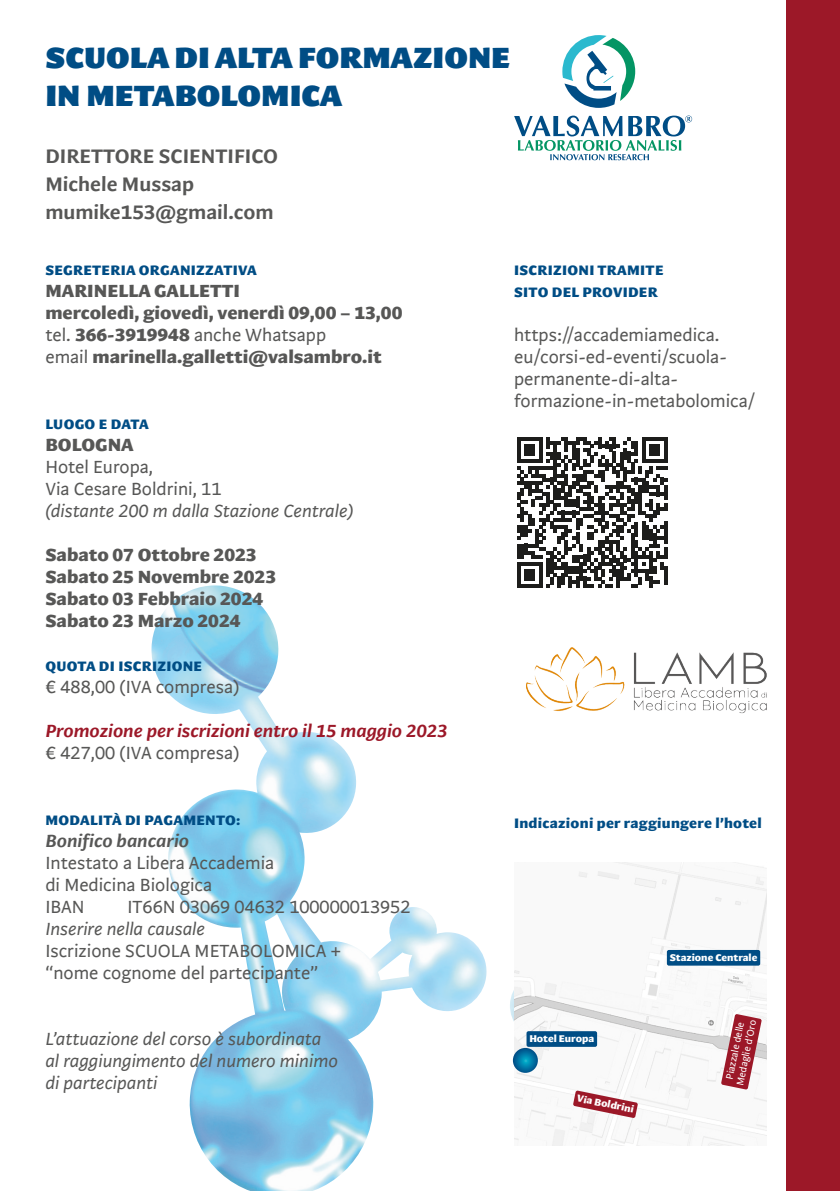
<style>
.page{position:relative;width:840px;height:1191px;background:#fff}
.page>*{position:absolute;margin:0;border:0;box-sizing:border-box;transform-origin:0 0}
.Titolo_sezione{font:900 30px/38px "Arzachel";color:#004d85}
.t1{font:500 20px "Arzachel";color:#575756}
.t2{font:18px/22px "Arzachel";color:#575756}
.t3{font:700 18px "Arzachel";color:#575756}
.t4{font:italic 18px "Arzachel";color:#575756}
.t5{font:italic 500 18px "Arzachel";color:#9c1828}
.t6{font:italic 500 18px "Arzachel";color:#575756}
.titolino{font:700 14px "Arzachel";letter-spacing:.02em;color:#004d85}
.Indicazioni_mappa{font:700 10px "Arzachel";color:#fff}
.Indicazioni_mappa-2{font:10px/11.6px "Arzachel";color:#fff;text-align:center}
.s1{font-weight:700}
.s2{font-weight:400}
</style>
<div class="page">
<img style="left:151px;top:585px;width:594px;height:606px">
<img style="left:506px;top:626px;width:261px;height:108px">
<svg style="left:516px;top:437px;width:151px;height:151px"></svg>
<svg style="left:663px;top:522px;width:4px;height:22px"></svg>
<svg style="left:663px;top:547px;width:4px;height:11px"></svg>
<svg style="left:663px;top:566px;width:4px;height:18px"></svg>
<div style="left:785px;top:0;width:54px;height:1191px;background:#9c1828"></div>
<svg style="left:562px;top:35px;width:73px;height:73px"></svg>
<svg style="left:514px;top:116px;width:177px;height:44px"></svg>
<img style="left:514px;top:862px;width:252px;height:283px">
<div style="left:666px;top:950px;width:93px;height:15px;background:#004d85;border-radius:2px"></div>
<div style="left:526px;top:1031px;width:70px;height:15px;background:#004d85;border-radius:2px"></div>
<svg style="left:572px;top:1090px;width:65px;height:28px"></svg>
<svg style="left:720px;top:1014px;width:41px;height:75px"></svg>
<svg style="left:512px;top:1048px;width:25px;height:24px"></svg>
<p class="Titolo_sezione" style="left:45px;top:39px;width:466px">SCUOLA DI ALTA FORMAZIONE<br>IN METABOLOMICA</p>
<p class="t1" style="left:45px;top:144px;width:234px">DIRETTORE SCIENTIFICO</p>
<p class="t1" style="left:45px;top:172px;width:150px">Michele Mussap</p>
<p class="t1" style="left:45px;top:200px;width:229px">mumike153@gmail.com</p>
<p class="titolino" style="left:45px;top:261px;width:213px">SEGRETERIA ORGANIZZATIVA</p>
<p class="t3" style="left:45px;top:279px;width:196px">MARINELLA GALLETTI</p>
<p class="t3" style="left:45px;top:301px;width:358px">mercoledì, giovedì, venerdì 09,00 – 13,00</p>
<p class="t2" style="left:45px;top:323px;width:282px">tel. <span class="s1">366-3919948</span> anche Whatsapp</p>
<p class="t3" style="left:45px;top:345px;width:337px"><span class="s2">email</span> marinella.galletti@valsambro.it</p>
<p class="titolino" style="left:45px;top:415px;width:105px">LUOGO E DATA</p>
<p class="t3" style="left:45px;top:433px;width:90px">BOLOGNA</p>
<p class="t2" style="left:45px;top:455px;width:109px">Hotel Europa,</p>
<p class="t2" style="left:45px;top:477px;width:177px">Via Cesare Boldrini, 11</p>
<p class="t4" style="left:45px;top:500px;width:309px">(distante 200 m dalla Stazione Centrale)</p>
<p class="t3" style="left:45px;top:543px;width:212px">Sabato 07 Ottobre 2023</p>
<p class="t3" style="left:45px;top:565px;width:232px">Sabato 25 Novembre 2023</p>
<p class="t3" style="left:45px;top:587px;width:219px">Sabato 03 Febbraio 2024</p>
<p class="t3" style="left:45px;top:609px;width:196px">Sabato 23 Marzo 2024</p>
<p class="titolino" style="left:45px;top:657px;width:158px">QUOTA DI ISCRIZIONE</p>
<p class="t2" style="left:45px;top:675px;width:195px">€ 488,00 (IVA compresa)</p>
<p class="t5" style="left:45px;top:720px;width:403px">Promozione per iscrizioni entro il 15 maggio 2023</p>
<p class="t2" style="left:45px;top:741px;width:195px">€ 427,00 (IVA compresa)</p>
<p class="titolino" style="left:45px;top:811px;width:196px">MODALITÀ DI PAGAMENTO:</p>
<p class="t6" style="left:45px;top:830px;width:145px">Bonifico bancario</p>
<p class="t2" style="left:45px;top:851px;width:230px">Intestato a Libera Accademia di Medicina Biologica</p>
<p class="t2" style="left:45px;top:895px;width:41px">IBAN</p>
<p class="t2" style="left:127px;top:895px;width:284px">IT66N 03069 04632 100000013952</p>
<p class="t4" style="left:45px;top:918px;width:161px">Inserire nella causale</p>
<p class="t2" style="left:45px;top:939px;width:297px">Iscrizione SCUOLA METABOLOMICA +</p>
<p class="t2" style="left:45px;top:961px;width:274px">“nome cognome del partecipante”</p>
<p class="t4" style="left:45px;top:1028px;width:277px">L’attuazione del corso è subordinata</p>
<p class="t4" style="left:45px;top:1050px;width:294px">al raggiungimento del numero minimo</p>
<p class="t4" style="left:45px;top:1072px;width:113px">di partecipanti</p>
<p class="titolino" style="left:514px;top:261px;width:151px">ISCRIZIONI TRAMITE</p>
<p class="titolino" style="left:514px;top:283px;width:145px">SITO DEL PROVIDER</p>
<p class="t2" style="left:514px;top:323px;width:243px">https://accademiamedica. eu/corsi-ed-eventi/scuola&shy;permanente-di-alta&shy;formazione-in-metabolomica/</p>
<p class="titolino" style="left:514px;top:815px;width:249px">Indicazioni per raggiungere l’hotel</p>
<p class="Indicazioni_mappa" style="left:529px;top:1032px;width:66px">Hotel Europa</p>
<p class="Indicazioni_mappa" style="left:578px;top:1092px;width:59px;rotate:11deg">Via Boldrini</p>
<p class="Indicazioni_mappa" style="left:669px;top:951px;width:89px">Stazione Centrale</p>
<p class="Indicazioni_mappa-2" style="left:722px;top:1082px;width:68px;rotate:-79deg">Piazzale delle<br>Medaglie d’Oro</p>
</div>
